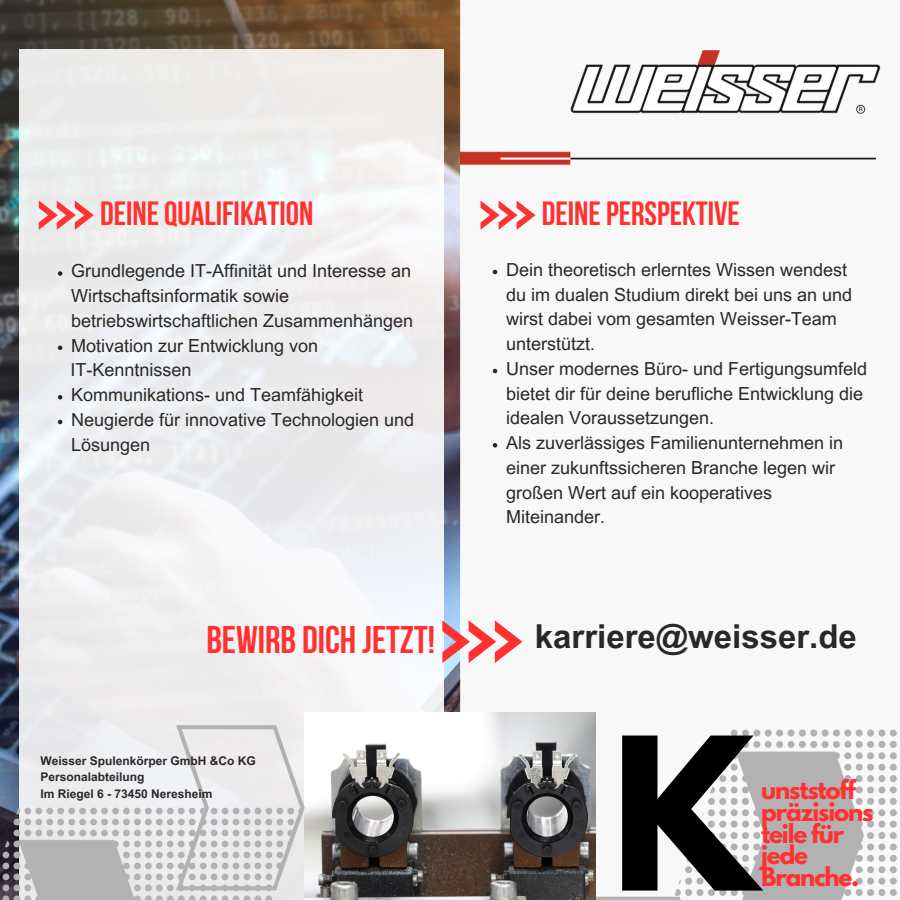
<style>
.page{position:relative;width:900px;height:900px;background:#fff}
.page>*{position:absolute;margin:0;border:0;box-sizing:border-box;transform-origin:0 0}
.t1{font:700 188px "League Spartan";color:#000}
.t2{font:700 38.5px "Bebas Neue";color:#ff3131}
.t3{font:700 33.5px "Bebas Neue";color:#ff3131}
.t4{font:700 33px "Arial MT Pro";color:#2b2726}
.t5{font:700 23px/21.8px "League Spartan";letter-spacing:-.05em;color:#ff3131}
.t6{font:18px/24.8px "Arial MT Pro";color:#2b2726}
.t7{font:700 12px "Arial MT Pro";color:#2b2726}
</style>
<div class="page">
<img style="left:0;top:0;width:461px;height:717px">
<div style="left:19px;top:49px;width:424px;height:851px;background:linear-gradient(to right,#ebeced,#f2f2f3)"></div>
<div style="left:461px;top:0;width:439px;height:900px;background:#f8f8f8"></div>
<img style="left:596px;top:729px;width:304px;height:171px">
<img style="left:305px;top:712px;width:291px;height:188px">
<img style="left:0;top:717px;width:329px;height:183px">
<img style="left:461px;top:50px;width:420px;height:115px">
<svg style="left:39px;top:201px;width:55px;height:29px"></svg>
<svg style="left:58px;top:271px;width:4px;height:5px"></svg>
<svg style="left:58px;top:346px;width:4px;height:4px"></svg>
<svg style="left:58px;top:395px;width:4px;height:5px"></svg>
<svg style="left:58px;top:420px;width:4px;height:4px"></svg>
<svg style="left:442px;top:620px;width:80px;height:43px"></svg>
<svg style="left:481px;top:201px;width:55px;height:29px"></svg>
<svg style="left:493px;top:270px;width:4px;height:4px"></svg>
<svg style="left:493px;top:369px;width:4px;height:4px"></svg>
<svg style="left:493px;top:443px;width:4px;height:5px"></svg>
<p class="t3" style="left:100px;top:200px;width:215px">DEINEQUALIFIKATION</p>
<p class="t6" style="left:71px;top:261px;width:343px">Grundlegende IT-Affinität und Interesse an<br>Wirtschaftsinformatik sowie betriebswirtschaftlichen Zusammenhängen</p>
<p class="t6" style="left:71px;top:335px;width:248px">Motivation zur Entwicklung von</p>
<p class="t6" style="left:71px;top:385px;width:293px">Kommunikations- und Teamfähigkeit</p>
<p class="t6" style="left:71px;top:409px;width:344px">Neugierde für innovative Technologien und<br>Lösungen</p>
<p class="t6" style="left:71px;top:360px;width:122px">IT-Kenntnissen</p>
<p class="t3" style="left:542px;top:200px;width:199px">DEINEPERSPEKTIVE</p>
<p class="t6" style="left:506px;top:259px;width:347px">Dein theoretisch erlerntes Wissen wendest du im dualen Studium direkt bei uns an und wirst dabei vom gesamten Weisser-Team unterstützt.</p>
<p class="t6" style="left:506px;top:358px;width:362px">Unser modernes Büro- und Fertigungsumfeld bietet dir für deine berufliche Entwicklung die idealen Voraussetzungen.</p>
<p class="t6" style="left:506px;top:433px;width:338px">Als zuverlässiges Familienunternehmen in einer zukunftssicheren Branche legen wir großen Wert auf ein kooperatives Miteinander.</p>
<p class="t2" style="left:206px;top:624px;width:230px">BEWIRB DICH JETZT!</p>
<p class="t4" style="left:535px;top:624px;width:323px">karriere@weisser.de</p>
<p class="t7" style="left:41px;top:756px;width:217px">Weisser Spulenkörper GmbH &amp;Co KG</p>
<p class="t7" style="left:41px;top:772px;width:106px">Personalabteilung</p>
<p class="t7" style="left:41px;top:789px;width:174px">Im Riegel 6 - 73450 Neresheim</p>
<p class="t1" style="left:611px;top:721px;width:149px">K</p>
<p class="t5" style="left:761px;top:782px;width:114px">unststoff präzisions teile für jede</p>
<p class="t5" style="left:761px;top:869px;width:99px">Branche.</p>
</div>
